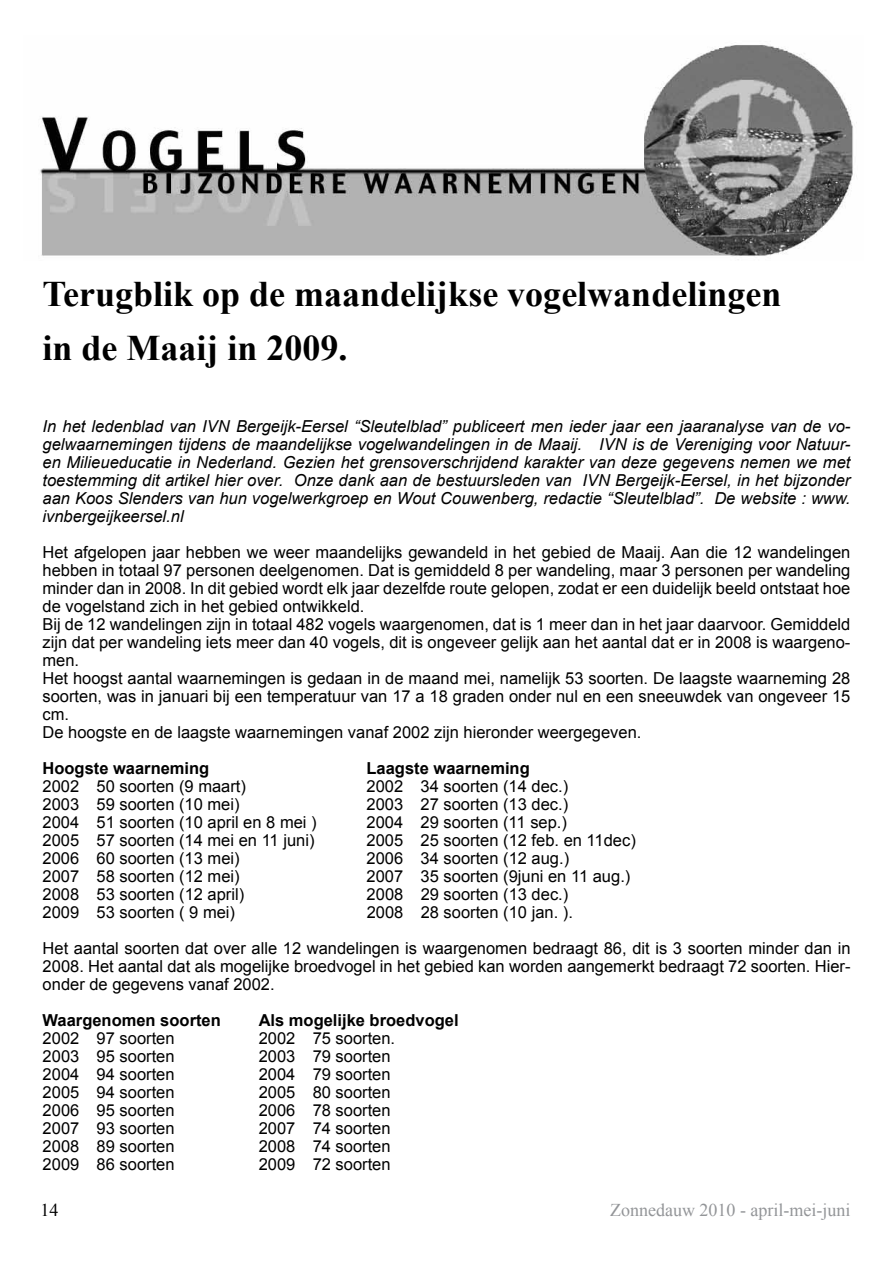
<style>
.page{position:relative;width:893px;height:1263px;background:#fff}
.page>*{position:absolute;margin:0;border:0;box-sizing:border-box;transform-origin:0 0}
.t1{font:700 36px/54px "Times New Roman";color:#000}
.t2{font:18px "Times New Roman";color:#939598}
.t3{font:18px "Times New Roman";color:#000}
.t4{font:16.5px/18px "Arial";color:#000}
.t5{font:italic 16.5px/18px "Arial";color:#000;text-align:justify}
.t6{font:700 16.5px "Arial";color:#000}
</style>
<div class="page">
<img style="left:40px;top:45px;width:817px;height:215px">
<h1 class="t1" style="left:43px;top:266px;width:740px">Terugblik op de maandelijkse vogelwandelingen in de Maaij in 2009.</h1>
<p class="t5" style="left:43px;top:417px;width:809px">In het ledenblad van IVN Bergeijk-Eersel “Sleutelblad” publiceert men ieder jaar een jaaranalyse van de vo&shy;gelwaarnemingen tijdens de maandelijkse vogelwandelingen in de Maaij. IVN is de Vereniging voor Natuur&shy;en Milieueducatie in Nederland. Gezien het grensoverschrijdend karakter van deze gegevens nemen we met toestemming dit artikel hier over. Onze dank aan de bestuursleden van IVN Bergeijk-Eersel, in het bijzonder aan Koos Slenders van hun vogelwerkgroep en Wout Couwenberg, redactie “Sleutelblad”. De website : www. ivnbergeijkeersel.nl</p>
<p class="t4" style="left:43px;top:543px;width:809px">Het afgelopen jaar hebben we weer maandelijks gewandeld in het gebied de Maaij. Aan die 12 wandelingen hebben in totaal 97 personen deelgenomen. Dat is gemiddeld 8 per wandeling, maar 3 personen per wandeling minder dan in 2008. In dit gebied wordt elk jaar dezelfde route gelopen, zodat er een duidelijk beeld ontstaat hoe de vogelstand zich in het gebied ontwikkeld.<br>Bij de 12 wandelingen zijn in totaal 482 vogels waargenomen, dat is 1 meer dan in het jaar daarvoor. Gemiddeld zijn dat per wandeling iets meer dan 40 vogels, dit is ongeveer gelijk aan het aantal dat er in 2008 is waargeno&shy;men.<br>Het hoogst aantal waarnemingen is gedaan in de maand mei, namelijk 53 soorten. De laagste waarneming 28 soorten, was in januari bij een temperatuur van 17 a 18 graden onder nul en een sneeuwdek van ongeveer 15 cm.<br>De hoogste en de laagste waarnemingen vanaf 2002 zijn hieronder weergegeven.</p>
<p class="t6" style="left:43px;top:757px;width:168px">Hoogste waarneming</p>
<p class="t6" style="left:367px;top:757px;width:165px">Laagste waarneming</p>
<p class="t4" style="left:43px;top:777px;width:205px">2002 50 soorten (9 maart)</p>
<p class="t4" style="left:367px;top:777px;width:203px">2002 34 soorten (14 dec.)</p>
<p class="t4" style="left:43px;top:795px;width:199px">2003 59 soorten (10 mei)</p>
<p class="t4" style="left:367px;top:795px;width:203px">2003 27 soorten (13 dec.)</p>
<p class="t4" style="left:43px;top:813px;width:276px">2004 51 soorten (10 april en 8 mei )</p>
<p class="t4" style="left:367px;top:813px;width:202px">2004 29 soorten (11 sep.)</p>
<p class="t4" style="left:43px;top:831px;width:273px">2005 57 soorten (14 mei en 11 juni)</p>
<p class="t4" style="left:367px;top:831px;width:271px">2005 25 soorten (12 feb. en 11dec)</p>
<p class="t4" style="left:43px;top:849px;width:199px">2006 60 soorten (13 mei)</p>
<p class="t4" style="left:367px;top:849px;width:204px">2006 34 soorten (12 aug.)</p>
<p class="t4" style="left:43px;top:867px;width:199px">2007 58 soorten (12 mei)</p>
<p class="t4" style="left:367px;top:867px;width:265px">2007 35 soorten (9juni en 11 aug.)</p>
<p class="t4" style="left:43px;top:885px;width:203px">2008 53 soorten (12 april)</p>
<p class="t4" style="left:367px;top:885px;width:203px">2008 29 soorten (13 dec.)</p>
<p class="t4" style="left:43px;top:903px;width:194px">2009 53 soorten ( 9 mei)</p>
<p class="t4" style="left:43px;top:894px;width:809px;line-height:36px;text-indent:324px">2008 28 soorten (10 jan. ).<br>Het aantal soorten dat over alle 12 wandelingen is waargenomen bedraagt 86, dit is 3 soorten minder dan in</p>
<p class="t4" style="left:43px;top:957px;width:809px">2008. Het aantal dat als mogelijke broedvogel in het gebied kan worden aangemerkt bedraagt 72 soorten. Hier&shy;onder de gegevens vanaf 2002.</p>
<p class="t6" style="left:43px;top:1009px;width:180px">Waargenomen soorten</p>
<p class="t6" style="left:259px;top:1009px;width:201px">Als mogelijke broedvogel</p>
<p class="t4" style="left:43px;top:1029px;width:133px">2002 97 soorten</p>
<p class="t4" style="left:259px;top:1029px;width:138px">2002 75 soorten.</p>
<p class="t4" style="left:43px;top:1047px;width:133px">2003 95 soorten</p>
<p class="t4" style="left:259px;top:1047px;width:133px">2003 79 soorten</p>
<p class="t4" style="left:43px;top:1065px;width:133px">2004 94 soorten</p>
<p class="t4" style="left:259px;top:1065px;width:133px">2004 79 soorten</p>
<p class="t4" style="left:43px;top:1083px;width:133px">2005 94 soorten</p>
<p class="t4" style="left:259px;top:1083px;width:133px">2005 80 soorten</p>
<p class="t4" style="left:43px;top:1101px;width:133px">2006 95 soorten</p>
<p class="t4" style="left:259px;top:1101px;width:133px">2006 78 soorten</p>
<p class="t4" style="left:43px;top:1119px;width:133px">2007 93 soorten</p>
<p class="t4" style="left:259px;top:1119px;width:133px">2007 74 soorten</p>
<p class="t4" style="left:43px;top:1137px;width:133px">2008 89 soorten</p>
<p class="t4" style="left:259px;top:1137px;width:133px">2008 74 soorten</p>
<p class="t4" style="left:43px;top:1155px;width:133px">2009 86 soorten</p>
<p class="t4" style="left:259px;top:1155px;width:133px">2009 72 soorten</p>
<p class="t3" style="left:40px;top:1198px;width:19px">14</p>
<p class="t2" style="left:610px;top:1198px;width:242px">Zonnedauw 2010 - april-mei-juni</p>
</div>
